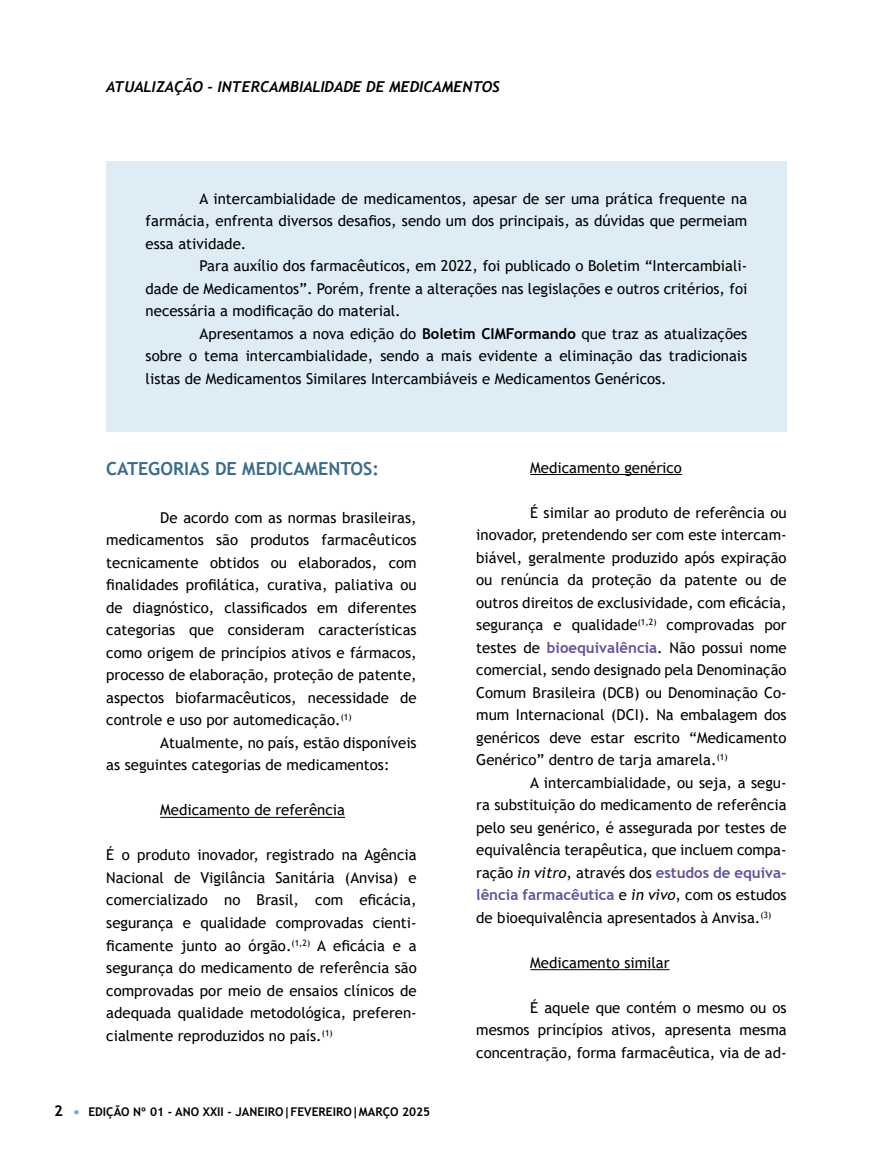
<style>
.page{position:relative;width:893px;height:1174px;background:#fff}
.page>*{position:absolute;margin:0;border:0;box-sizing:border-box;transform-origin:0 0}
.t1{font:700 18px "Trebuchet MS";color:#3a6c8d}
.t2{font:15px/22.5px "Trebuchet MS";color:#000;text-align:justify}
.t3{font:italic 700 15px "Trebuchet";color:#000}
.t4{font:700 15px "Trebuchet MS";color:#000}
.t5{font:700 12px "Trebuchet MS";color:#000}
.s1{font-weight:700}
.s2{font-weight:700;color:#65509c}
.s3{font-style:italic}
</style>
<div class="page">
<svg style="left:74px;top:1110px;width:5px;height:4px"></svg>
<div style="left:106px;top:162px;width:681px;height:270px;background:#deecf6"></div>
<hr style="left:160px;top:817px;width:185px;height:1px;background:#000">
<hr style="left:530px;top:474px;width:152px;height:1px;background:#000">
<hr style="left:530px;top:969px;width:140px;height:1px;background:#000">
<p class="t3" style="left:106px;top:77px;width:395px">ATUALIZAÇÃO - INTERCAMBIALIDADE DE MEDICAMENTOS</p>
<p class="t2" style="left:146px;top:187px;width:603px;text-indent:54px">A intercambialidade de medicamentos, apesar de ser uma prática frequente na farmácia, enfrenta diversos desafios, sendo um dos principais, as dúvidas que permeiam essa atividade.</p>
<p class="t2" style="left:146px;top:254px;width:603px;text-indent:54px">Para auxílio dos farmacêuticos, em 2022, foi publicado o Boletim “Intercambiali&shy;dade de Medicamentos”. Porém, frente a alterações nas legislações e outros critérios, foi necessária a modificação do material.</p>
<p class="t2" style="left:146px;top:322px;width:603px;text-indent:54px">Apresentamos a nova edição do <span class="s1">Boletim CIMFormando</span> que traz as atualizações sobre o tema intercambialidade, sendo a mais evidente a eliminação das tradicionais listas de Medicamentos Similares Intercambiáveis e Medicamentos Genéricos.</p>
<p class="t4" style="left:54px;top:1101px;width:10px">2</p>
<p class="t1" style="left:106px;top:457px;width:274px">CATEGORIAS DE MEDICAMENTOS:</p>
<p class="t2" style="left:106px;top:506px;width:312px;text-indent:54px">De acordo com as normas brasileiras, medicamentos são produtos farmacêuticos tecnicamente obtidos ou elaborados, com finalidades profilática, curativa, paliativa ou de diagnóstico, classificados em diferentes categorias que consideram características como origem de princípios ativos e fármacos, processo de elaboração, proteção de patente, aspectos biofarmacêuticos, necessidade de controle e uso por automedicação.<sup>(1)</sup></p>
<p class="t2" style="left:106px;top:731px;width:312px;text-indent:54px">Atualmente, no país, estão disponíveis as seguintes categorias de medicamentos:</p>
<p class="t2" style="left:160px;top:798px;width:186px">Medicamento de referência</p>
<p class="t2" style="left:106px;top:843px;width:312px">É o produto inovador, registrado na Agência Nacional de Vigilância Sanitária (Anvisa) e comercializado no Brasil, com eficácia, segurança e qualidade comprovadas cienti&shy;ficamente junto ao órgão.<sup>(1,2)</sup> A eficácia e a segurança do medicamento de referência são comprovadas por meio de ensaios clínicos de adequada qualidade metodológica, preferen&shy;cialmente reproduzidos no país.<sup>(1)</sup></p>
<p class="t5" style="left:88px;top:1104px;width:343px">EDIÇÃO Nº 01 - ANO XXII - JANEIRO|FEVEREIRO|MARÇO 2025</p>
<p class="t2" style="left:530px;top:456px;width:153px">Medicamento genérico</p>
<p class="t2" style="left:476px;top:501px;width:312px;text-indent:54px">É similar ao produto de referência ou inovador, pretendendo ser com este intercam&shy;biável, geralmente produzido após expiração ou renúncia da proteção da patente ou de outros direitos de exclusividade, com eficácia, segurança e qualidade<sup>(1,2)</sup> comprovadas por testes de <span class="s2">bioequivalência</span>. Não possui nome comercial, sendo designado pela Denominação Comum Brasileira (DCB) ou Denominação Co&shy;mum Internacional (DCI). Na embalagem dos genéricos deve estar escrito “Medicamento Genérico” dentro de tarja amarela.<sup>(1)</sup></p>
<p class="t2" style="left:476px;top:771px;width:312px;text-indent:54px">A intercambialidade, ou seja, a segu&shy;ra substituição do medicamento de referência pelo seu genérico, é assegurada por testes de equivalência terapêutica, que incluem compa&shy;ração <span class="s3">in vitro</span>, através dos <span class="s2">estudos de equiva&shy;lência farmacêutica</span> e <span class="s3">in vivo</span>, com os estudos de bioequivalência apresentados à Anvisa.<sup>(3)</sup></p>
<p class="t2" style="left:530px;top:951px;width:141px">Medicamento similar</p>
<p class="t2" style="left:476px;top:996px;width:312px;text-indent:54px">É aquele que contém o mesmo ou os mesmos princípios ativos, apresenta mesma concentração, forma farmacêutica, via de ad-</p>
</div>
